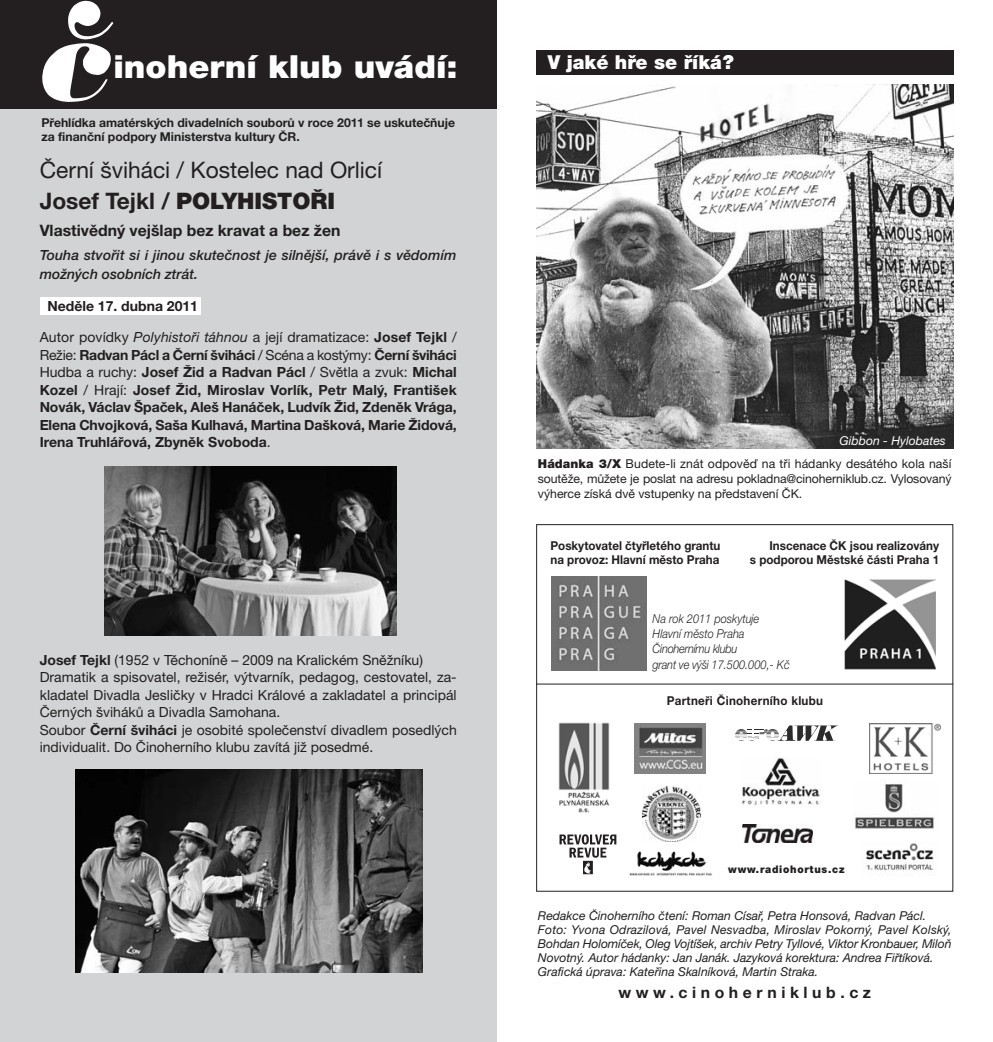
<style>
.page{position:relative;width:993px;height:1042px;background:#fff}
.page>*{position:absolute;margin:0;border:0;box-sizing:border-box;transform-origin:0 0}
.t1{font:900 31.85px "Helvetica Neue CE";color:#fff;scale:1.05 1}
.t2{font:22.75px/31.5px "Helvetica Neue CE";color:#231f20}
.t3{font:900 19.25px "Helvetica Neue CE";color:#fff}
.t4{font:700 15.75px "Helvetica Neue CE";color:#231f20}
.t5{font:700 15.75px "Helvetica Neue CE";letter-spacing:.29em;color:#231f20}
.t6{font:700 14px/17.5px "Helvetica Neue CE";color:#231f20;text-align:justify}
.t7{font:14px/17.5px "Helvetica Neue CE";color:#231f20}
.t8{font:italic 500 14px/19.2px "Helvetica Neue CE";letter-spacing:.005em;color:#231f20}
.t9{font:italic 12.25px/14px "Helvetica Neue CE";color:#231f20}
.t10{font:12.25px/14.9px "Helvetica Neue CE";color:#231f20;text-align:justify}
.t11{font:700 12.25px/14px "Helvetica Neue CE";color:#231f20;scale:.95 1}
.t12{font:700 12.25px/14px "Helvetica Neue CE";color:#231f20}
.t13{font:italic 300 12.25px/15.2px "Helvetica Neue CE";color:#231f20;scale:.9 1}
.t14{font:700 12.25px "Helvetica Neue CE";letter-spacing:.025em;color:#231f20;scale:.95 1}
.t15{font:italic 12.25px "Helvetica Neue CE";color:#fff}
.t16{font:900 10.5px "Helvetica Neue CE";letter-spacing:.075em;color:#231f20;scale:.95 1}
.s1{font-weight:700}
.s2{font-weight:900}
.s3{font-weight:400}
.s4{font-weight:400;font-style:italic}
</style>
<div class="page">
<div style="left:0;top:0;width:496px;height:1042px;background:#d1d3d4"></div>
<div style="left:40px;top:298px;width:160px;height:17px;background:#fff"></div>
<div style="left:536px;top:524px;width:416px;height:367px;border:1px solid #231f20"></div>
<hr style="left:536px;top:683px;width:416px;height:1px;background:#231f20">
<img style="left:559px;top:834px;width:58px;height:41px">
<svg style="left:735px;top:725px;width:102px;height:16px"></svg>
<img style="left:741px;top:757px;width:79px;height:48px">
<img style="left:551px;top:576px;width:95px;height:94px">
<img style="left:558px;top:722px;width:52px;height:91px">
<img style="left:629px;top:851px;width:82px;height:25px">
<img style="left:634px;top:724px;width:71px;height:50px">
<img style="left:855px;top:783px;width:79px;height:46px">
<img style="left:844px;top:579px;width:90px;height:91px">
<img style="left:866px;top:843px;width:68px;height:28px">
<img style="left:742px;top:824px;width:70px;height:19px">
<svg style="left:869px;top:723px;width:71px;height:51px"></svg>
<img style="left:869px;top:724px;width:70px;height:49px">
<img style="left:642px;top:786px;width:58px;height:56px">
<div style="left:0;top:0;width:496px;height:108px;background:#231f20"></div>
<svg style="left:42px;top:1px;width:71px;height:101px"></svg>
<div style="left:536px;top:50px;width:416px;height:24px;background:#231f20"></div>
<img style="left:536px;top:84px;width:416px;height:365px">
<img style="left:76px;top:769px;width:346px;height:203px">
<img style="left:104px;top:466px;width:292px;height:170px">
<h1 class="t1" style="left:113px;top:56px;width:329px">inoherní klub uvádí:</h1>
<p class="t12" style="left:41px;top:117px;width:415px">Přehlídka amatérských divadelních souborů v roce 2011 se uskutečňuje za finanční podpory Ministerstva kultury ČR.</p>
<h2 class="t2" style="left:40px;top:156px;width:344px">Černí šviháci / Kostelec nad Orlicí<br><span class="s1">Josef Tejkl /</span> <span class="s2">POLYHISTOŘI</span></h2>
<p class="t4" style="left:40px;top:224px;width:302px">Vlastivědný vejšlap bez kravat a bez žen</p>
<p class="t8" style="left:40px;top:247px;width:418px">Touha stvořit si i jinou skutečnost je silnější, právě i s vědomím možných osobních ztrát.</p>
<p class="t6" style="left:47px;top:298px;width:152px">Neděle 17. dubna 2011</p>
<p class="t6" style="left:40px;top:330px;width:418px"><span class="s3">Autor povídky</span> <span class="s4">Polyhistoři táhnou</span> <span class="s3">a její dramatizace:</span> Josef Tejkl <span class="s3">/ Režie:</span> Radvan Pácl a Černí šviháci <span class="s3">/ Scéna a kostýmy:</span> Černí šviháci <span class="s3">Hudba a ruchy:</span> Josef Žid a Radvan Pácl <span class="s3">/ Světla a zvuk:</span> Michal Kozel <span class="s3">/ Hrají:</span> Josef Žid, Miroslav Vorlík, Petr Malý, František Novák, Václav Špaček, Aleš Hanáček, Ludvík Žid, Zdeněk Vrága, Elena Chvojková, Saša Kulhavá, Martina Dašková, Marie Židová, Irena Truhlářová, Zbyněk Svoboda<span class="s3">.</span></p>
<p class="t7" style="left:40px;top:653px;width:418px"><span class="s1">Josef Tejkl</span> (1952 v Těchoníně – 2009 na Kralickém Sněžníku)<br>Dramatik a spisovatel, režisér, výtvarník, pedagog, cestovatel, za&shy;kladatel Divadla Jesličky v Hradci Králové a zakladatel a principál Černých šviháků a Divadla Samohana.<br>Soubor <span class="s1">Černí šviháci</span> je osobité společenství divadlem posedlých individualit. Do Činoherního klubu zavítá již posedmé.</p>
<h3 class="t3" style="left:547px;top:55px;width:187px">V jaké hře se říká?</h3>
<p class="t15" style="left:839px;top:436px;width:108px">Gibbon - Hylobates</p>
<p class="t10" style="left:537px;top:457px;width:415px"><span class="s2">Hádanka 3/X</span> Budete-li znát odpověď na tři hádanky desátého kola naší soutěže, můžete je poslat na adresu pokladna@cinoherniklub.cz. Vylosovaný výherce získá dvě vstupenky na představení ČK.</p>
<p class="t11" style="left:550px;top:540px;width:180px">Poskytovatel čtyřletého grantu na provoz: Hlavní město Praha</p>
<p class="t11" style="left:749px;top:540px;width:201px;text-align:right">Inscenace ČK jsou realizovány<br>s podporou Městské části Praha 1</p>
<p class="t13" style="left:652px;top:612px;width:154px">Na rok 2011 poskytuje<br>Hlavní město Praha<br>Činohernímu klubu<br>grant ve výši 17.500.000,- Kč</p>
<p class="t14" style="left:666px;top:696px;width:166px">Partneři Činoherního klubu</p>
<p class="t16" style="left:728px;top:865px;width:124px">www.radiohortus.cz</p>
<p class="t9" style="left:537px;top:910px;width:415px">Redakce Činoherního čtení: Roman Císař, Petra Honsová, Radvan Pácl.<br>Foto: Yvona Odrazilová, Pavel Nesvadba, Miroslav Pokorný, Pavel Kolský, Bohdan Holomíček, Oleg Vojtíšek, archiv Petry Tyllové, Viktor Kronbauer, Miloň Novotný. Autor hádanky: Jan Janák. Jazyková korektura: Andrea Fiřtíková.<br>Grafická úprava: Kateřina Skalníková, Martin Straka.</p>
<p class="t5" style="left:618px;top:986px;width:254px">www.cinoherniklub.cz</p>
</div>
